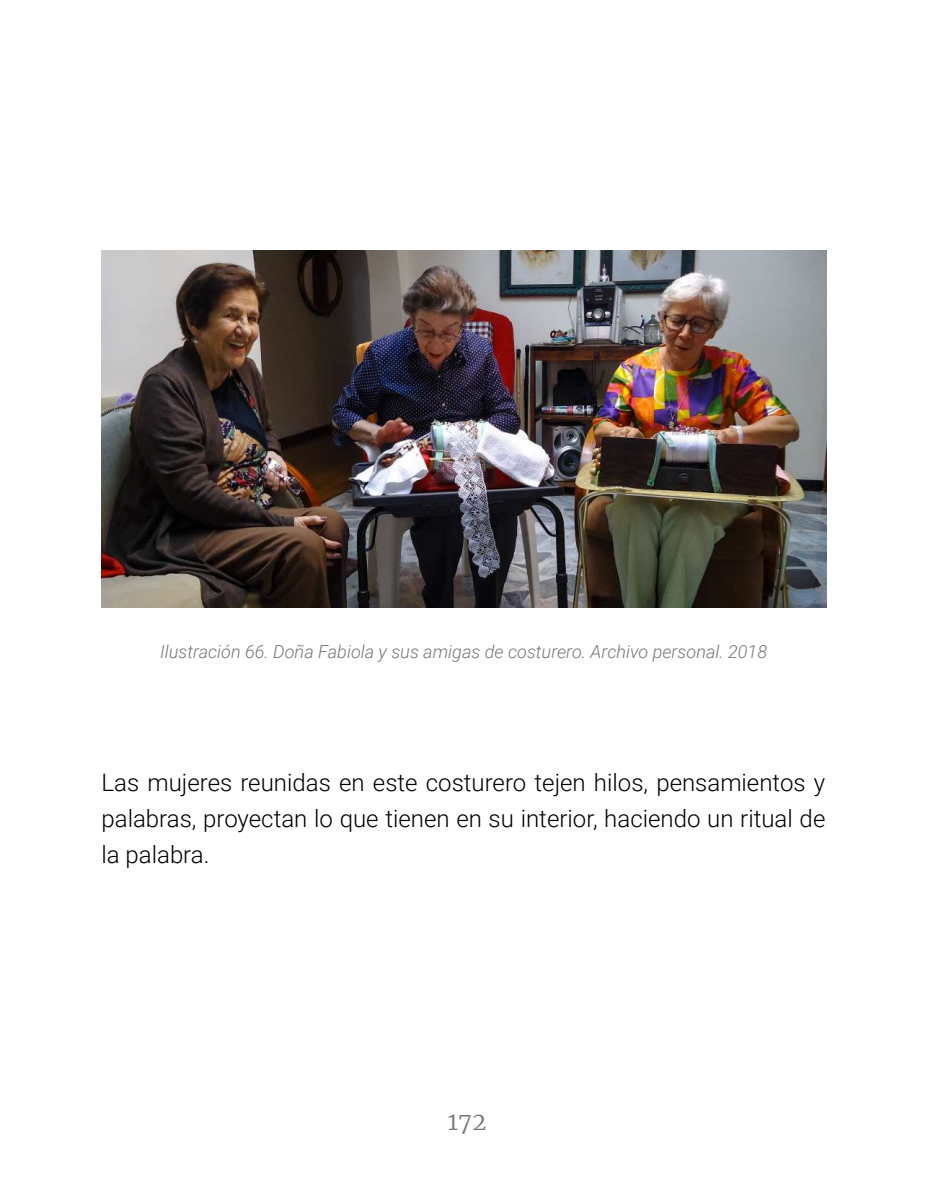
<style>
.page{position:relative;width:936px;height:1191px;background:#fff}
.page>*{position:absolute;margin:0;border:0;box-sizing:border-box;transform-origin:0 0}
.t1{font:300 24px/36px "Roboto";color:#000;text-align:justify}
.t2{font:300 24px "Merriweather";color:#777}
.t3{font:italic 300 18px "Roboto";color:#777}
</style>
<div class="page">
<img style="left:102px;top:251px;width:724px;height:356px">
<p class="t3" style="left:160px;top:638px;width:608px">Ilustración 66. Doña Fabiola y sus amigas de costurero. Archivo personal. 2018</p>
<p class="t1" style="left:101px;top:763px;width:725px">Las mujeres reunidas en este costurero tejen hilos, pensamientos y palabras, proyectan lo que tienen en su interior, haciendo un ritual de la palabra.</p>
<p class="t2" style="left:448px;top:1104px;width:40px">172</p>
</div>
